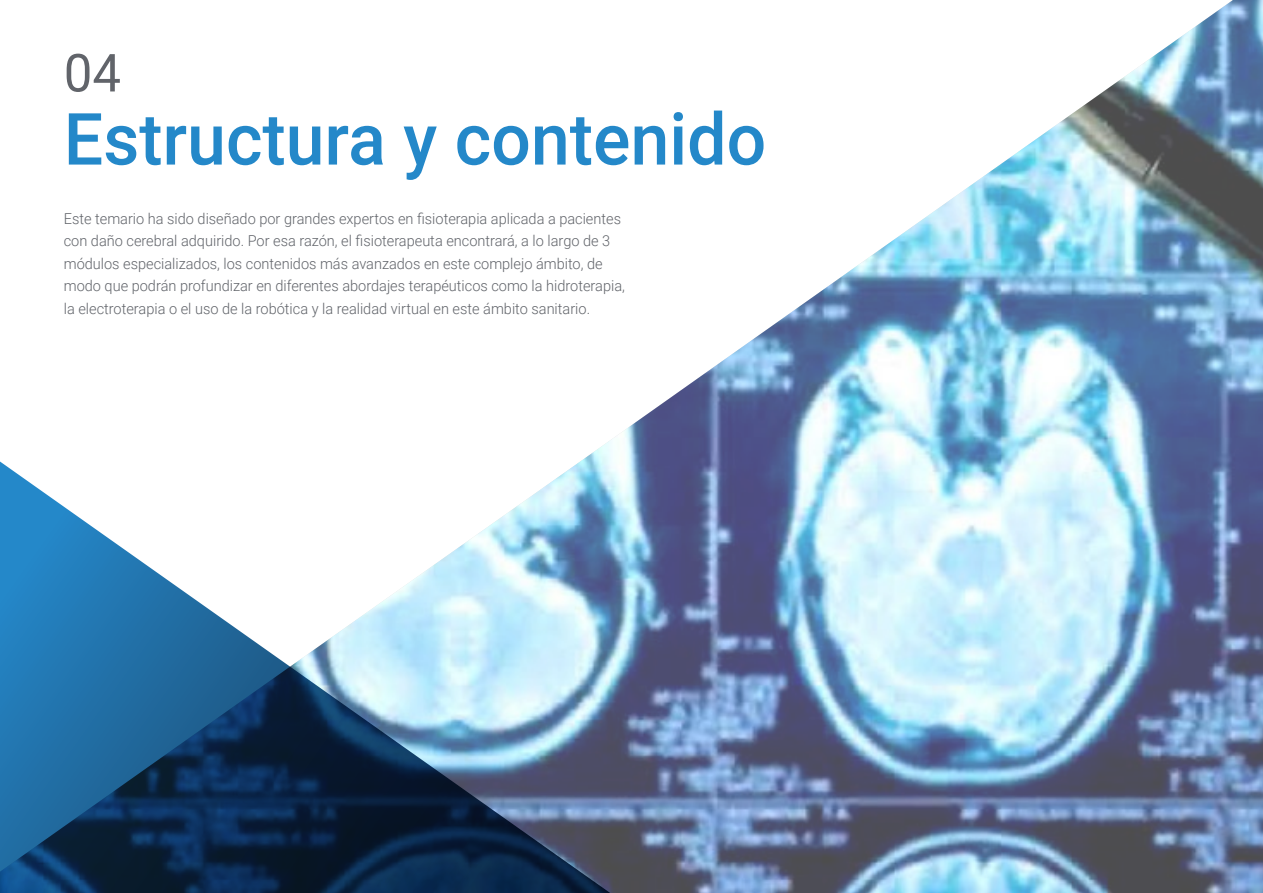
<style>
.page{position:relative;width:1263px;height:893px;background:#fff}
.page>*{position:absolute;margin:0;border:0;box-sizing:border-box;transform-origin:0 0}
.t1{font:500 72px "Roboto";color:#2488c9}
.t2{font:52.5px "Roboto";color:#61646a}
.t3{font:300 15px/22.5px "Roboto";color:#61646a}
</style>
<div class="page">
<img style="left:602px;top:0;width:661px;height:893px">
<svg style="left:0;top:446px;width:640px;height:447px"></svg>
<h2 class="t2" style="left:64px;top:36px;width:59px">04</h2>
<h1 class="t1" style="left:64px;top:89px;width:704px">Estructura y contenido</h1>
<p class="t3" style="left:64px;top:207px;width:563px">Este temario ha sido diseñado por grandes expertos en fisioterapia aplicada a pacientes con daño cerebral adquirido. Por esa razón, el fisioterapeuta encontrará, a lo largo de 3 módulos especializados, los contenidos más avanzados en este complejo ámbito, de modo que podrán profundizar en diferentes abordajes terapéuticos como la hidroterapia, la electroterapia o el uso de la robótica y la realidad virtual en este ámbito sanitario.</p>
</div>
